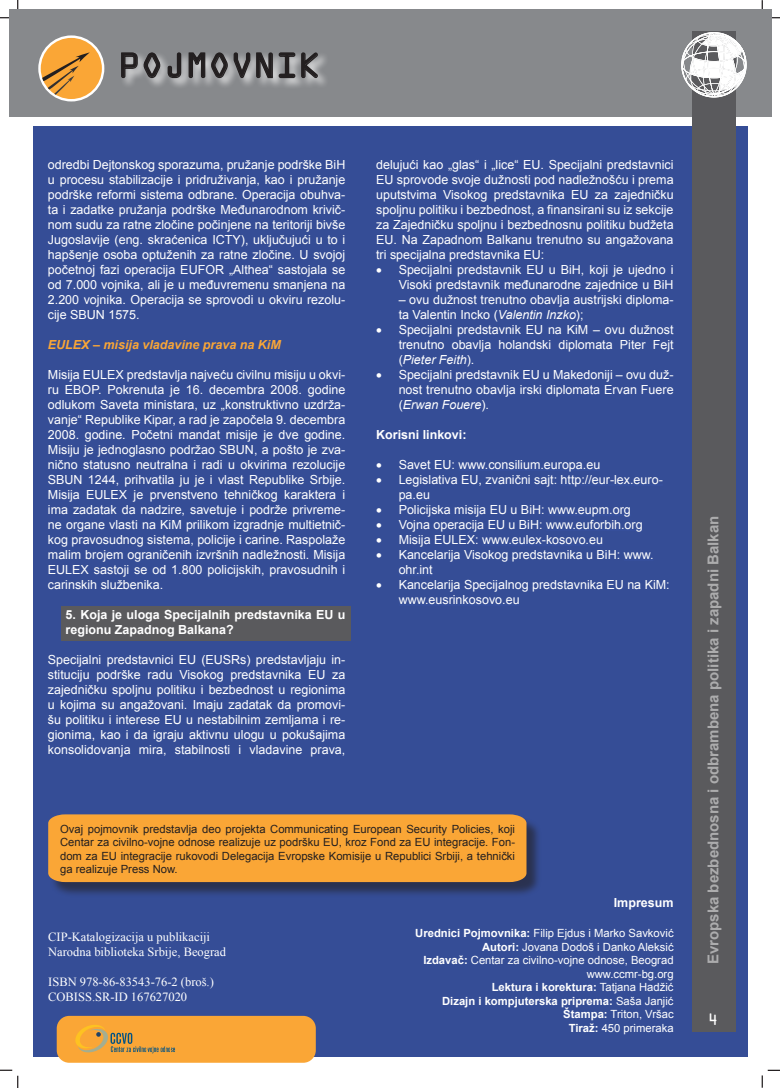
<style>
.page{position:relative;width:780px;height:1088px;background:#fff}
.page>*{position:absolute;margin:0;border:0;box-sizing:border-box;transform-origin:0 0}
.t1{font:31.25px "OCRA Std";color:#231f20}
.t2{font:700 15px "Arial";color:#fff}
.t3{font:15px "OCRA Std";color:#fff}
.t4{font:12.5px/15px "Arial";color:#fff;text-align:justify}
.t5{font:12.5px/15px "Times New Roman";color:#fff}
.t6{font:700 12.5px/15px "Arial";color:#fff}
.t7{font:italic 700 12.5px "Arial";color:#faa636}
.t8{font:11.25px/13.5px "Arial";color:#231f20;text-align:justify}
.t9{font:11.25px/13.5px "Arial";color:#fff;text-align:right}
.s1{font-style:italic}
.s2{font-weight:700}
</style>
<div class="page">
<svg style="left:761px;top:0;width:19px;height:18px"></svg>
<svg style="left:0;top:0;width:18px;height:18px"></svg>
<div style="left:9px;top:9px;width:762px;height:108px;background:#87898c"></div>
<div style="left:33px;top:126px;width:714px;height:930px;background:#354d96"></div>
<div style="left:692px;top:31px;width:43px;height:1000px;background:#5a5a5d"></div>
<div style="left:119px;top:51px;width:447px;height:55px;background:#fff;opacity:.75"></div>
<svg style="left:120px;top:52px;width:41px;height:27px"></svg>
<svg style="left:167px;top:52px;width:15px;height:27px"></svg>
<svg style="left:188px;top:52px;width:130px;height:27px"></svg>
<svg style="left:38px;top:35px;width:66px;height:66px"></svg>
<div style="left:41px;top:38px;width:61px;height:61px;background:#faa636;border-radius:50%"></div>
<svg style="left:42px;top:52px;width:48px;height:43px"></svg>
<div style="left:57px;top:1016px;width:259px;height:47px;background:#faa636;border-radius:13px"></div>
<svg style="left:75px;top:1025px;width:100px;height:28px"></svg>
<svg style="left:0;top:1069px;width:18px;height:19px"></svg>
<svg style="left:761px;top:1070px;width:19px;height:18px"></svg>
<svg style="left:681px;top:32px;width:65px;height:65px"></svg>
<img style="left:716px;top:77px;width:25px;height:20px">
<div style="left:61px;top:606px;width:290px;height:35px;background:#5a5a5d"></div>
<hr style="left:458px;top:469px;width:142px;height:1px;background:#3853a3">
<hr style="left:560px;top:484px;width:102px;height:1px;background:#3853a3">
<hr style="left:398px;top:499px;width:32px;height:1px;background:#3853a3">
<hr style="left:548px;top:514px;width:82px;height:1px;background:#3853a3">
<hr style="left:546px;top:529px;width:96px;height:1px;background:#3853a3">
<hr style="left:482px;top:544px;width:121px;height:1px;background:#3853a3">
<hr style="left:623px;top:559px;width:30px;height:1px;background:#3853a3">
<hr style="left:398px;top:574px;width:34px;height:1px;background:#3853a3">
<hr style="left:398px;top:604px;width:121px;height:1px;background:#3853a3">
<div style="left:50px;top:816px;width:497px;height:87px;background:#231f20;opacity:.59"></div>
<div style="left:48px;top:814px;width:478px;height:68px;background:#faa636"></div>
<h1 class="t1" style="left:118px;top:52px;width:204px">POJMOVNIK</h1>
<p class="t4" style="left:48px;top:157px;width:299px">odredbi Dejtonskog sporazuma, pružanje podrške BiH u procesu stabilizacije i pridruživanja, kao i pružanje podrške reformi sistema odbrane. Operacija obuhva&shy;ta i zadatke pružanja podrške Međunarodnom krivič&shy;nom sudu za ratne zločine počinjene na teritoriji bivše Jugoslavije (eng. skraćenica ICTY), uključujući u to i hapšenje osoba optuženih za ratne zločine. U svojoj početnoj fazi operacija EUFOR „Althea“ sastojala se od 7.000 vojnika, ali je u međuvremenu smanjena na 2.200 vojnika. Operacija se sprovodi u okviru rezolu&shy;cije SBUN 1575.</p>
<p class="t7" style="left:48px;top:336px;width:234px">EULEX – misija vladavine prava na KiM</p>
<p class="t4" style="left:48px;top:367px;width:299px">Misija EULEX predstavlja najveću civilnu misiju u okvi&shy;ru EBOP. Pokrenuta je 16. decembra 2008. godine odlukom Saveta ministara, uz „konstruktivno uzdrža&shy;vanje“ Republike Kipar, a rad je započela 9. decembra 2008. godine. Početni mandat misije je dve godine.<br>Misiju je jednoglasno podržao SBUN, a pošto je zva&shy;nično statusno neutralna i radi u okvirima rezolucije SBUN 1244, prihvatila ju je i vlast Republike Srbije.<br>Misija EULEX je prvenstveno tehničkog karaktera i ima zadatak da nadzire, savetuje i podrže privreme&shy;ne organe vlasti na KiM prilikom izgradnje multietnič&shy;kog pravosudnog sistema, policije i carine. Raspolaže malim brojem ograničenih izvršnih nadležnosti. Misija EULEX sastoji se od 1.800 policijskih, pravosudnih i carinskih službenika.</p>
<p class="t6" style="left:66px;top:607px;width:281px">5. Koja je uloga Specijalnih predstavnika EU u regionu Zapadnog Balkana?</p>
<p class="t4" style="left:48px;top:652px;width:299px">Specijalni predstavnici EU (EUSRs) predstavljaju in&shy;stituciju podrške radu Visokog predstavnika EU za zajedničku spoljnu politiku i bezbednost u regionima u kojima su angažovani. Imaju zadatak da promovi&shy;šu politiku i interese EU u nestabilnim zemljama i re&shy;gionima, kao i da igraju aktivnu ulogu u pokušajima konsolidovanja mira, stabilnosti i vladavine prava,</p>
<p class="t4" style="left:376px;top:157px;width:299px">delujući kao „glas“ i „lice“ EU. Specijalni predstavnici EU sprovode svoje dužnosti pod nadležnošću i prema uputstvima Visokog predstavnika EU za zajedničku spoljnu politiku i bezbednost, a finansirani su iz sekcije za Zajedničku spoljnu i bezbednosnu politiku budžeta EU. Na Zapadnom Balkanu trenutno su angažovana tri specijalna predstavnika EU:</p>
<p class="t4" style="left:376px;top:262px;width:299px;text-align:right">• Specijalni predstavnik EU u BiH, koji je ujedno i<br>Visoki predstavnik međunarodne zajednice u BiH</p>
<p class="t4" style="left:398px;top:292px;width:276px">– ovu dužnost trenutno obavlja austrijski diploma&shy;ta Valentin Incko (<span class="s1">Valentin Inzko</span>);</p>
<p class="t4" style="left:398px;top:322px;width:276px;text-indent:-22px">• Specijalni predstavnik EU na KiM – ovu dužnost trenutno obavlja holandski diplomata Piter Fejt (<span class="s1">Pieter Feith</span>).</p>
<p class="t4" style="left:398px;top:367px;width:276px;text-indent:-22px">• Specijalni predstavnik EU u Makedoniji – ovu duž&shy;nost trenutno obavlja irski diplomata Ervan Fuere (<span class="s1">Erwan Fouere</span>).</p>
<p class="t6" style="left:376px;top:427px;width:92px">Korisni linkovi:</p>
<p class="t4" style="left:376px;top:457px;width:225px">• Savet EU: www.consilium.europa.eu</p>
<p class="t4" style="left:398px;top:472px;width:265px;text-indent:-22px">• Legislativa EU, zvanični sajt: http://eur-lex.euro&shy;pa.eu</p>
<p class="t4" style="left:376px;top:502px;width:256px">• Policijska misija EU u BiH: www.eupm.org</p>
<p class="t4" style="left:376px;top:517px;width:268px">• Vojna operacija EU u BiH: www.euforbih.org</p>
<p class="t4" style="left:376px;top:532px;width:228px">• Misija EULEX: www.eulex-kosovo.eu</p>
<p class="t4" style="left:398px;top:547px;width:256px;text-indent:-23px">• Kancelarija Visokog predstavnika u BiH: www. ohr.int</p>
<p class="t4" style="left:398px;top:577px;width:272px;text-indent:-22px">• Kancelarija Specijalnog predstavnika EU na KiM: www.eusrinkosovo.eu</p>
<p class="t8" style="left:60px;top:822px;width:456px">Ovaj pojmovnik predstavlja deo projekta Communicating European Security Policies, koji Centar za civilno-vojne odnose realizuje uz podršku EU, kroz Fond za EU integracije. Fon&shy;dom za EU integracije rukovodi Delegacija Evropske Komisije u Republici Srbiji, a tehnički ga realizuje Press Now.</p>
<p class="t5" style="left:48px;top:929px;width:179px">CIP-Katalogizacija u publikaciji<br>Narodna biblioteka Srbije, Beograd</p>
<p class="t5" style="left:48px;top:974px;width:167px">ISBN 978-86-83543-76-2 (broš.)<br>COBISS.SR-ID 167627020</p>
<p class="t6" style="left:613px;top:896px;width:61px">Impresum</p>
<p class="t9" style="left:415px;top:926px;width:260px"><span class="s2">Urednici Pojmovnika:</span> Filip Ejdus i Marko Savković <span class="s2">Autori:</span> Jovana Dodoš i Danko Aleksić<br><span class="s2">Izdavač:</span> Centar za civilno-vojne odnose, Beograd www.ccmr-bg.org<br><span class="s2">Lektura i korektura:</span> Tatjana Hadžić<br><span class="s2">Dizajn i kompjuterska priprema:</span> Saša Janjić <span class="s2">Štampa:</span> Triton, Vršac<br><span class="s2">Tiraž:</span> 450 primeraka</p>
<p class="t2" style="left:703px;top:964px;width:450px;rotate:-90deg">Evropska bezbednosna i odbrambena politika i zapadni Balkan</p>
<p class="t3" style="left:707px;top:1012px;width:12px">4</p>
</div>
